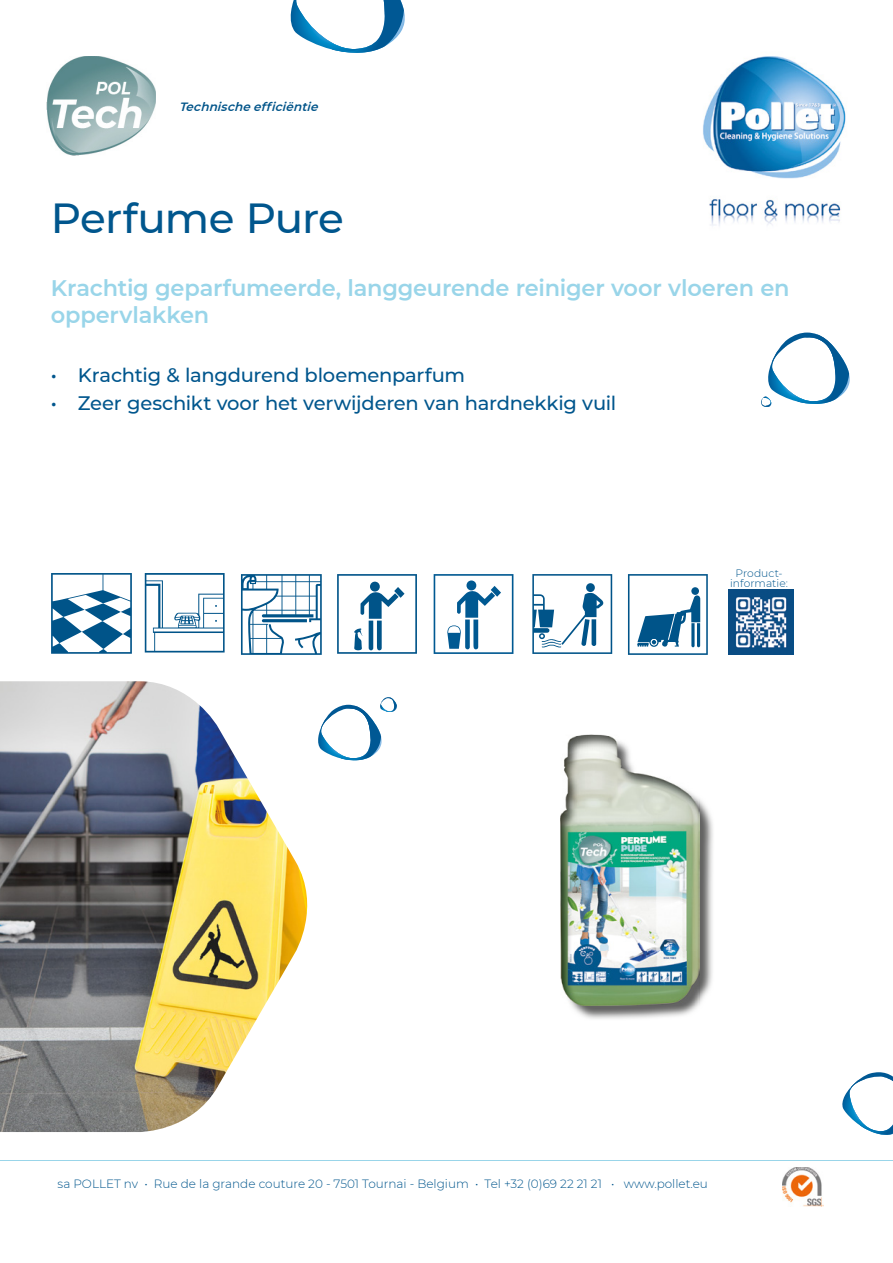
<style>
.page{position:relative;width:893px;height:1263px;background:#fff}
.page>*{position:absolute;margin:0;border:0;box-sizing:border-box;transform-origin:0 0}
.t1{font:500 42px "Montserrat";letter-spacing:-.02em;color:#00568d}
.t2{font:600 22.5px/27px "Montserrat";letter-spacing:-.01em;color:#99d5e9}
.t3{font:500 19.5px "Montserrat";letter-spacing:-.01em;color:#00568d}
.t4{font:300 12px "Montserrat";color:#00568d}
.t5{font:italic 600 12px "Montserrat";color:#005489}
.t6{font:300 10.65px/10.6px "Montserrat";letter-spacing:.005em;color:#00568d;text-align:center}
</style>
<div class="page">
<img style="left:571px;top:799px;width:142px;height:220px">
<img style="left:573px;top:735px;width:39px;height:2px">
<img style="left:560px;top:813px;width:2px;height:171px">
<img style="left:562px;top:737px;width:137px;height:268px">
<svg style="left:842px;top:1072px;width:51px;height:63px"></svg>
<img style="left:783px;top:1167px;width:40px;height:40px">
<svg style="left:761px;top:333px;width:89px;height:74px"></svg>
<svg style="left:290px;top:0;width:115px;height:53px"></svg>
<svg style="left:322px;top:697px;width:75px;height:64px"></svg>
<img style="left:703px;top:56px;width:143px;height:170px">
<img style="left:47px;top:56px;width:109px;height:99px">
<hr style="left:0;top:1160px;width:893px;height:1px;background:#99d5e9">
<img style="left:0;top:681px;width:322px;height:451px">
<svg style="left:145px;top:573px;width:80px;height:79px"></svg>
<svg style="left:51px;top:573px;width:81px;height:81px"></svg>
<img style="left:729px;top:589px;width:65px;height:65px">
<svg style="left:241px;top:574px;width:81px;height:81px"></svg>
<svg style="left:434px;top:574px;width:79px;height:80px"></svg>
<svg style="left:337px;top:574px;width:80px;height:80px"></svg>
<svg style="left:532px;top:574px;width:80px;height:80px"></svg>
<svg style="left:628px;top:574px;width:80px;height:81px"></svg>
<p class="t5" style="left:179px;top:99px;width:144px">Technischeefficiëntie</p>
<h1 class="t1" style="left:51px;top:189px;width:295px">Perfume Pure</h1>
<h2 class="t2" style="left:51px;top:274px;width:740px">Krachtig geparfumeerde, langgeurende reiniger voor vloeren en oppervlakken</h2>
<h3 class="t3" style="left:51px;top:362px;width:416px">• Krachtig &amp; langdurend bloemenparfum</h3>
<h3 class="t3" style="left:51px;top:390px;width:567px">• Zeer geschikt voor het verwijderen van hardnekkig vuil</h3>
<p class="t6" style="left:730px;top:567px;width:59px">Product&shy;informatie:</p>
<p class="t4" style="left:58px;top:1175px;width:652px">sa POLLET nv • Rue de la grande couture 20 - 7501 Tournai - Belgium • Tel +32 (0)69 22 21 21 • www.pollet.eu</p>
</div>
